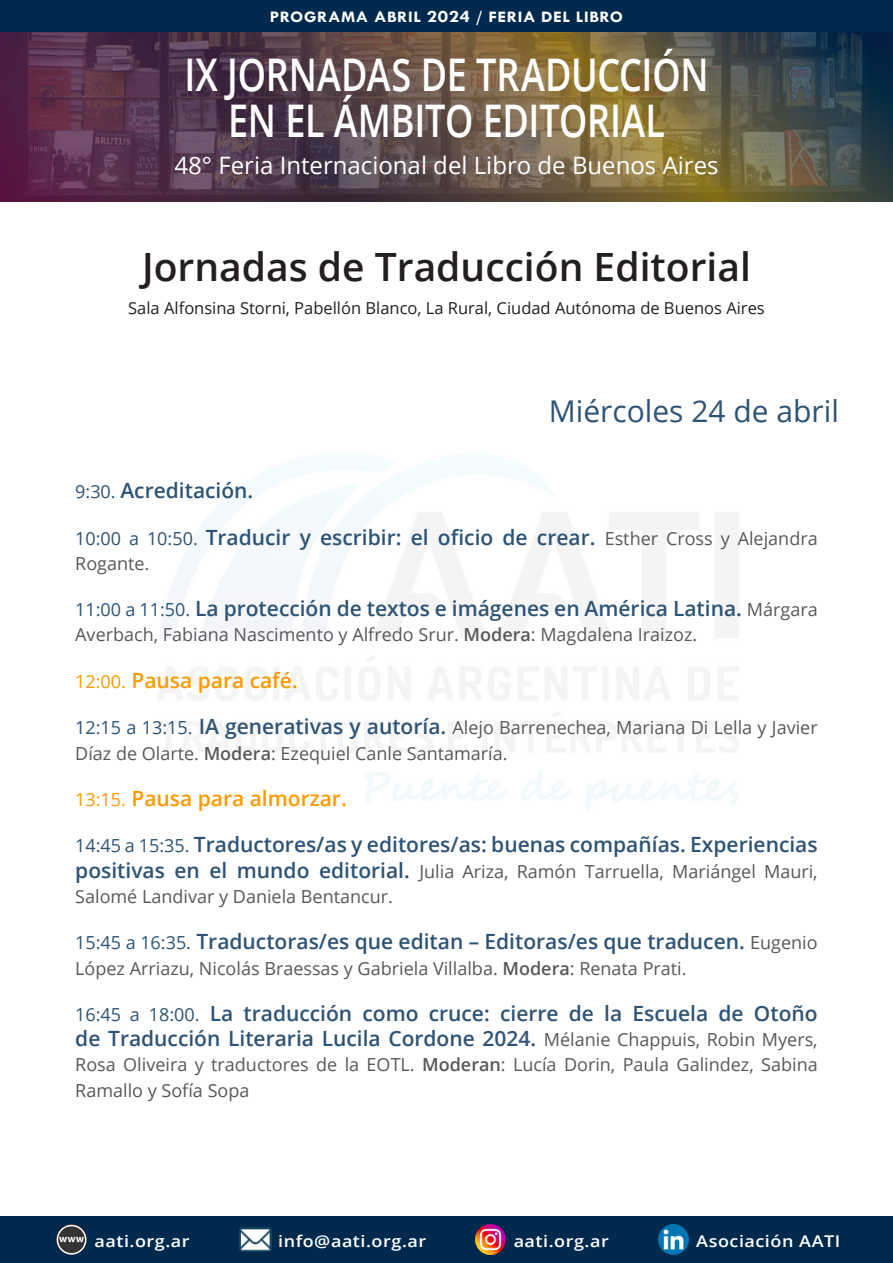
<style>
.page{position:relative;width:893px;height:1263px;background:#fff}
.page>*{position:absolute;margin:0;border:0;box-sizing:border-box;transform-origin:0 0}
.t1{font:600 45px/46.5px "Open Sans";letter-spacing:-.005em;color:#fff;text-align:center;scale:.8 1}
.t2{font:600 39px "Open Sans";color:#231f20}
.t3{font:30px "Open Sans";color:#2d5376}
.t4{font:24px "Open Sans";color:#fff}
.t5{font:600 21px/25.2px "Open Sans";color:#2d5376}
.t6{font:600 21px "Open Sans";color:#f90}
.t7{font:18px/25.2px "Open Sans";color:#57585a}
.t8{font:16.5px "Open Sans";color:#231f20}
.t9{font:600 16.2px "Open Sans";letter-spacing:.03em;color:#fff;scale:1.11 1}
.t10{font:700 16.2px "Tw Cen";letter-spacing:.03em;color:#fff;scale:1.11 1}
.s1{font-size:17.55px}
.s2{font-weight:400;font-size:18px}
.s3{font-weight:400;font-size:18px;color:#57585a}
.s4{font-weight:600}
.s5{color:#2d5376}
.s6{font-weight:600;font-size:21px;color:#2d5376}
</style>
<div class="page">
<div style="left:0;top:1216px;width:893px;height:47px;background:#00294e"></div>
<img style="left:57px;top:1225px;width:29px;height:29px">
<img style="left:239px;top:1227px;width:32px;height:25px">
<img style="left:658px;top:1225px;width:30px;height:29px">
<img style="left:476px;top:1225px;width:30px;height:29px">
<div style="left:57px;top:1225px;width:29px;height:29px;border:2px solid #fff;border-radius:50%"></div>
<img style="left:0;top:31px;width:893px;height:170px">
<div style="left:0;top:0;width:893px;height:31px;background:#00294e"></div>
<p class="t10" style="left:270px;top:7px;width:320px">PROGRAMA ABRIL <span class="s1">2024</span> / FERIA DEL LIBRO</p>
<h1 class="t1" style="left:184px;top:50px;width:657px">IX JORNADAS DE TRADUCCIÓN<br>EN EL ÁMBITO EDITORIAL</h1>
<h3 class="t4" style="left:174px;top:148px;width:546px">48° Feria Internacional del Libro de Buenos Aires</h3>
<p class="t2" style="left:142px;top:240px;width:610px">Jornadas de Traducción Editorial</p>
<p class="t8" style="left:128px;top:297px;width:638px">Sala Alfonsina Storni, Pabellón Blanco, La Rural, Ciudad Autónoma de Buenos Aires</p>
<p class="t3" style="left:549px;top:391px;width:292px">Miércoles 24 de abril</p>
<p class="t5" style="left:75px;top:477px;width:180px"><span class="s2">9:30.</span> Acreditación.</p>
<p class="t5" style="left:75px;top:524px;width:744px"><span class="s2">10:00 a 10:50.</span> Traducir y escribir: el oficio de crear. <span class="s3">Esther Cross y Alejandra</span></p>
<p class="t7" style="left:75px;top:550px;width:76px">Rogante.</p>
<p class="t5" style="left:75px;top:595px;width:744px"><span class="s2">11:00 a 11:50.</span> La protección de textos e imágenes en América Latina. <span class="s3">Márgara</span></p>
<p class="t7" style="left:75px;top:622px;width:624px">Averbach, Fabiana Nascimento y Alfredo Srur. <span class="s4">Modera</span>: Magdalena Iraizoz.</p>
<p class="t6" style="left:75px;top:666px;width:224px"><span class="s2">12:00.</span> Pausa para café.</p>
<p class="t7" style="left:75px;top:715px;width:744px"><span class="s5">12:15 a 13:15.</span> <span class="s6">IA generativas y autoría.</span> Alejo Barrenechea, Mariana Di Lella y Javier<br>Díaz de Olarte. <span class="s4">Modera</span>: Ezequiel Canle Santamaría.</p>
<p class="t6" style="left:75px;top:784px;width:273px"><span class="s2">13:15.</span> Pausa para almorzar.</p>
<p class="t5" style="left:75px;top:832px;width:744px"><span class="s2">14:45 a 15:35.</span> Traductores/as y editores/as: buenas compañías. Experiencias</p>
<p class="t7" style="left:75px;top:858px;width:744px"><span class="s6">positivas en el mundo editorial.</span> Julia Ariza, Ramón Tarruella, Mariángel Mauri,<br>Salomé Landivar y Daniela Bentancur.</p>
<p class="t5" style="left:75px;top:929px;width:744px"><span class="s2">15:45 a 16:35.</span> Traductoras/es que editan – Editoras/es que traducen. <span class="s3">Eugenio</span></p>
<p class="t7" style="left:75px;top:955px;width:613px">López Arriazu, Nicolás Braessas y Gabriela Villalba. <span class="s4">Modera</span>: Renata Prati.</p>
<p class="t5" style="left:75px;top:1000px;width:744px"><span class="s2">16:45 a 18:00.</span> La traducción como cruce: cierre de la Escuela de Otoño de Traducción Literaria Lucila Cordone 2024. <span class="s3">Mélanie Chappuis, Robin Myers,</span></p>
<p class="t7" style="left:75px;top:1052px;width:744px">Rosa Oliveira y traductores de la EOTL. <span class="s4">Moderan</span>: Lucía Dorin, Paula Galindez, Sabina<br>Ramallo y Sofía Sopa</p>
<p class="t9" style="left:94px;top:1229px;width:87px">aati.org.ar</p>
<p class="t9" style="left:278px;top:1229px;width:135px">info@aati.org.ar</p>
<p class="t9" style="left:514px;top:1229px;width:87px">aati.org.ar</p>
<p class="t9" style="left:696px;top:1229px;width:131px">Asociación AATI</p>
</div>
